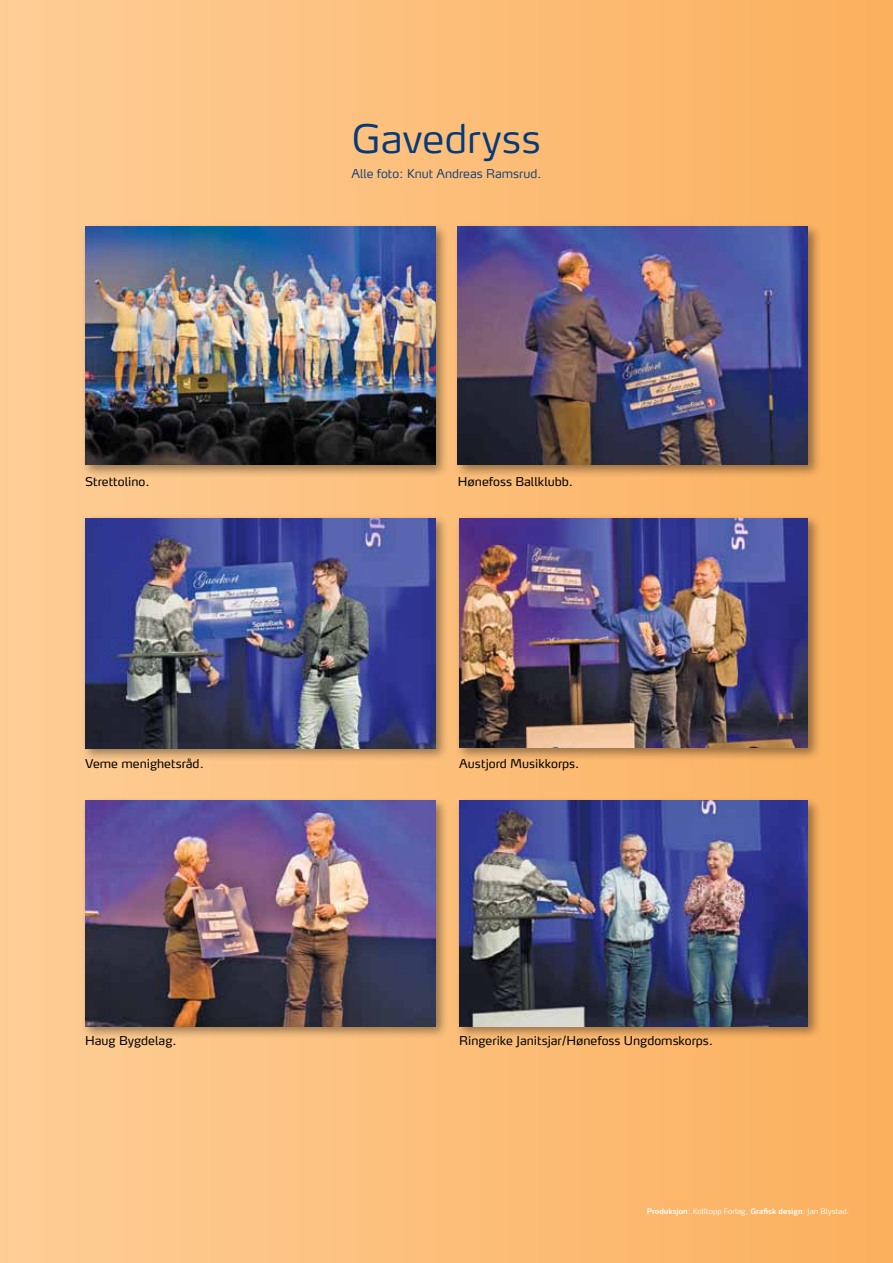
<style>
.page{position:relative;width:893px;height:1263px;background:#fff}
.page>*{position:absolute;margin:0;border:0;box-sizing:border-box;transform-origin:0 0}
.t1{font:300 39px "Max OT";color:#053979}
.t2{font:12px "Max OT";color:#000}
.t3{font:300 12px "Max OT";color:#053979}
.t4{font:300 7.5px "Max OT";color:#fff}
.s1{font-weight:600}
</style>
<div class="page">
<div style="left:0;top:0;width:893px;height:1263px;background:linear-gradient(to right,#fece96,#fbb05d)"></div>
<div style="left:81px;top:222px;width:368px;height:257px;background:#000;opacity:.4"></div>
<img style="left:85px;top:227px;width:350px;height:238px">
<div style="left:453px;top:222px;width:369px;height:257px;background:#000;opacity:.4"></div>
<img style="left:458px;top:227px;width:350px;height:238px">
<div style="left:455px;top:796px;width:366px;height:244px;background:#000;opacity:.4"></div>
<img style="left:459px;top:801px;width:349px;height:225px">
<div style="left:81px;top:514px;width:368px;height:248px;background:#000;opacity:.4"></div>
<img style="left:85px;top:518px;width:350px;height:230px">
<div style="left:81px;top:796px;width:368px;height:244px;background:#000;opacity:.4"></div>
<img style="left:85px;top:801px;width:350px;height:225px">
<div style="left:455px;top:514px;width:366px;height:247px;background:#000;opacity:.4"></div>
<img style="left:459px;top:518px;width:349px;height:229px">
<p class="t1" style="left:352px;top:114px;width:191px">Gavedryss</p>
<p class="t3" style="left:352px;top:166px;width:191px">Alle foto: Knut Andreas Ramsrud.</p>
<p class="t2" style="left:85px;top:474px;width:66px">Strettolino.</p>
<p class="t2" style="left:458px;top:474px;width:117px">Hønefoss Ballklubb.</p>
<p class="t2" style="left:85px;top:755px;width:120px">Veme menighetsråd.</p>
<p class="t2" style="left:85px;top:1032px;width:93px">Haug Bygdelag.</p>
<p class="t2" style="left:459px;top:755px;width:122px">Austjord Musikkorps.</p>
<p class="t2" style="left:459px;top:1032px;width:255px">Ringerike Janitsjar/Hønefoss Ungdomskorps.</p>
<p class="t4" style="left:647px;top:1206px;width:204px"><span class="s1">Produksjon</span>: Kolltopp Forlag, <span class="s1">Grafisk design</span>: Jan Blystad.</p>
</div>
